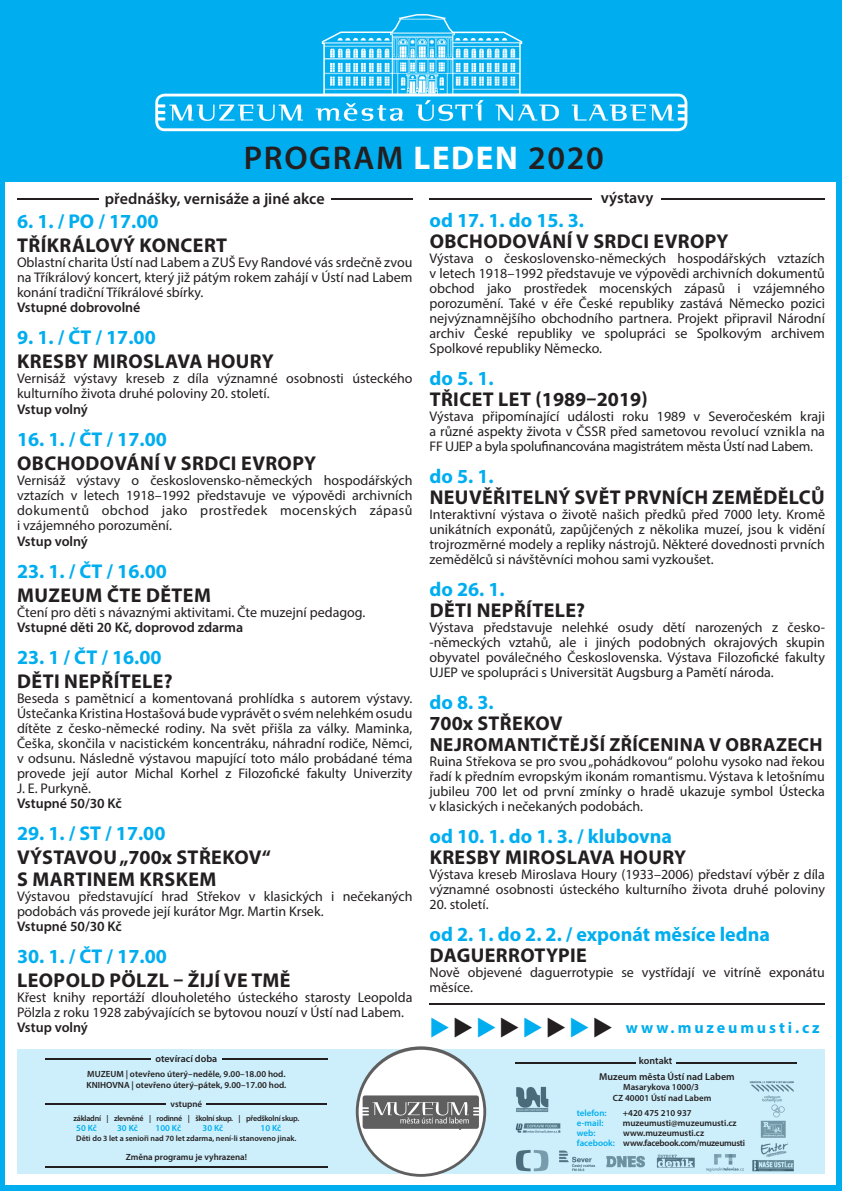
<style>
.page{position:relative;width:842px;height:1191px;background:#00aeef}
.page>*{position:absolute;margin:0;border:0;box-sizing:border-box;transform-origin:0 0}
.t1{font:600 33px "Myriad Pro";letter-spacing:.05em;color:#231f20}
.t2{font:24px "Wingdings 3";color:#00aeef}
.t3{font:700 20px "Myriad Pro";letter-spacing:.02em;color:#231f20}
.t4{font:700 20px "Myriad Pro";color:#00aeef}
.t5{font:700 19px "Myriad Pro";letter-spacing:.02em;color:#231f20}
.t6{font:600 16px "Myriad Pro";color:#231f20}
.t7{font:700 16px "Myriad Pro";letter-spacing:.18em;color:#00aeef}
.t8{font:14px/15px "Myriad Pro";color:#231f20;text-align:justify}
.t9{font:600 14px "Myriad Pro";color:#231f20}
.t10{font:600 10px "Myriad Pro";color:#231f20}
.t11{font:600 9px "Myriad Pro";color:#231f20}
.t12{font:600 9px "Myriad Pro";color:#00aeef}
.t13{font:600 9px "Myriad Pro";letter-spacing:-.03em;color:#231f20}
.t14{font:600 8px "Myriad Pro";color:#231f20}
.t15{font:600 8px "Myriad Pro";letter-spacing:-.025em;color:#231f20}
.s1{font-weight:700;color:#fff}
.s2{color:#231f20}
.s3{color:#00aeef}
</style>
<div class="page">
<div style="left:6px;top:182px;width:830px;height:1002px;background:#fff"></div>
<img style="left:155px;top:14px;width:533px;height:118px">
<div style="left:17px;top:1049px;width:808px;height:125px;background:#cdeffb"></div>
<svg style="left:356px;top:1046px;width:130px;height:130px"></svg>
<div style="left:359px;top:1049px;width:124px;height:125px;background:#fff;border-radius:50%"></div>
<hr style="left:17px;top:198px;width:82px;height:1px;background:#231f20">
<hr style="left:331px;top:198px;width:82px;height:1px;background:#231f20">
<hr style="left:429px;top:198px;width:163px;height:2px;background:#231f20">
<hr style="left:661px;top:198px;width:164px;height:2px;background:#231f20">
<hr style="left:45px;top:1058px;width:106px;height:1px;background:#231f20">
<hr style="left:222px;top:1058px;width:105px;height:1px;background:#231f20">
<hr style="left:45px;top:1103px;width:121px;height:1px;background:#231f20">
<hr style="left:207px;top:1103px;width:120px;height:1px;background:#231f20">
<hr style="left:514px;top:1062px;width:121px;height:1px;background:#231f20">
<hr style="left:676px;top:1062px;width:121px;height:1px;background:#231f20">
<hr style="left:45px;top:1166px;width:282px;height:1px;background:#231f20">
<hr style="left:429px;top:1003px;width:396px;height:1px;background:#231f20">
<img style="left:363px;top:1095px;width:116px;height:34px">
<p class="t1" style="left:244px;top:137px;width:361px">PROGRAM <span class="s1">LEDEN</span> 2020</p>
<p class="t6" style="left:105px;top:188px;width:221px">přednášky, vernisáže a jiné akce</p>
<p class="t4" style="left:17px;top:208px;width:143px">6. 1. / PO / 17.00</p>
<p class="t3" style="left:17px;top:232px;width:211px">TŘÍKRÁLOVÝ KONCERT</p>
<p class="t8" style="left:17px;top:254px;width:397px">Oblastní charita Ústí nad Labem a ZUŠ Evy Randové vás srdečně zvou na Tříkrálový koncert, který již pátým rokem zahájí v Ústí nad Labem konání tradiční Tříkrálové sbírky.</p>
<p class="t9" style="left:17px;top:299px;width:125px">Vstupné dobrovolné</p>
<p class="t4" style="left:17px;top:324px;width:140px">9. 1. / ČT / 17.00</p>
<p class="t3" style="left:17px;top:348px;width:258px">KRESBY MIROSLAVA HOURY</p>
<p class="t8" style="left:17px;top:371px;width:397px">Vernisáž výstavy kreseb z díla významné osobnosti ústeckého kulturního života druhé poloviny 20. století.</p>
<p class="t9" style="left:17px;top:400px;width:72px">Vstup volný</p>
<p class="t4" style="left:17px;top:426px;width:151px">16. 1. / ČT / 17.00</p>
<p class="t3" style="left:17px;top:450px;width:300px">OBCHODOVÁNÍ V SRDCI EVROPY</p>
<p class="t8" style="left:17px;top:472px;width:397px">Vernisáž výstavy o československo-německých hospodářských vztazích v letech 1918–1992 představuje ve výpovědi archivních dokumentů obchod jako prostředek mocenských zápasů i vzájemného porozumění.</p>
<p class="t9" style="left:17px;top:532px;width:72px">Vstup volný</p>
<p class="t4" style="left:17px;top:558px;width:151px">23. 1. / ČT / 16.00</p>
<p class="t3" style="left:17px;top:582px;width:195px">MUZEUM ČTE DĚTEM</p>
<p class="t8" style="left:17px;top:604px;width:350px">Čtení pro děti s návaznými aktivitami. Čte muzejní pedagog.</p>
<p class="t9" style="left:17px;top:618px;width:228px">Vstupné děti 20 Kč, doprovod zdarma</p>
<p class="t4" style="left:17px;top:644px;width:146px">23. 1 / ČT / 16.00</p>
<p class="t3" style="left:17px;top:668px;width:157px">DĚTI NEPŘÍTELE?</p>
<p class="t8" style="left:17px;top:690px;width:397px">Beseda s pamětnicí a komentovaná prohlídka s autorem výstavy.</p>
<p class="t8" style="left:17px;top:705px;width:397px">Ústečanka Kristina Hostašová bude vyprávět o svém nelehkém osudu dítěte z česko-německé rodiny. Na svět přišla za války. Maminka, Češka, skončila v nacistickém koncentráku, náhradní rodiče, Němci, v odsunu. Následně výstavou mapující toto málo probádané téma provede její autor Michal Korhel z Filozofické fakulty Univerzity J. E. Purkyně.</p>
<p class="t9" style="left:17px;top:794px;width:106px">Vstupné 50/30 Kč</p>
<p class="t4" style="left:17px;top:820px;width:150px">29. 1. / ST / 17.00</p>
<p class="t3" style="left:17px;top:844px;width:255px">VÝSTAVOU „700x STŘEKOV“</p>
<p class="t3" style="left:17px;top:866px;width:201px">S MARTINEM KRSKEM</p>
<p class="t8" style="left:17px;top:888px;width:397px">Výstavou představující hrad Střekov v klasických i nečekaných podobách vás provede její kurátor Mgr. Martin Krsek.</p>
<p class="t9" style="left:17px;top:917px;width:106px">Vstupné 50/30 Kč</p>
<p class="t4" style="left:17px;top:943px;width:151px">30. 1. / ČT / 17.00</p>
<p class="t3" style="left:17px;top:967px;width:275px">LEOPOLD PÖLZL – ŽIJÍ VE TMĚ</p>
<p class="t8" style="left:17px;top:989px;width:397px">Křest knihy reportáží dlouholetého ústeckého starosty Leopolda<br>Pölzla z roku 1928 zabývajících se bytovou nouzí v Ústí nad Labem.</p>
<p class="t9" style="left:17px;top:1018px;width:72px">Vstup volný</p>
<p class="t6" style="left:601px;top:187px;width:54px">výstavy</p>
<p class="t4" style="left:429px;top:207px;width:156px">od 17. 1. do 15. 3.</p>
<p class="t3" style="left:430px;top:228px;width:300px">OBCHODOVÁNÍ V SRDCI EVROPY</p>
<p class="t8" style="left:429px;top:251px;width:397px">Výstava o československo-německých hospodářských vztazích v letech 1918–1992 představuje ve výpovědi archivních dokumentů obchod jako prostředek mocenských zápasů i vzájemného porozumění. Také v éře České republiky zastává Německo pozici nejvýznamnějšího obchodního partnera. Projekt připravil Národní archiv České republiky ve spolupráci se Spolkovým archivem Spolkové republiky Německo.</p>
<p class="t4" style="left:429px;top:365px;width:66px">do 5. 1.</p>
<p class="t3" style="left:430px;top:386px;width:219px">TŘICET LET (1989–2019)</p>
<p class="t8" style="left:429px;top:409px;width:397px">Výstava připomínající události roku 1989 v Severočeském kraji a různé aspekty života v ČSSR před sametovou revolucí vznikla na FF UJEP a byla spolufinancována magistrátem města Ústí nad Labem.</p>
<p class="t4" style="left:429px;top:463px;width:66px">do 5. 1.</p>
<p class="t3" style="left:430px;top:484px;width:397px">NEUVĚŘITELNÝ SVĚT PRVNÍCH ZEMĚDĚLCŮ</p>
<p class="t8" style="left:429px;top:507px;width:397px">Interaktivní výstava o životě našich předků před 7000 lety. Kromě unikátních exponátů, zapůjčených z několika muzeí, jsou k vidění trojrozměrné modely a repliky nástrojů. Některé dovednosti prvních zemědělců si návštěvníci mohou sami vyzkoušet.</p>
<p class="t4" style="left:429px;top:576px;width:77px">do 26. 1.</p>
<p class="t3" style="left:430px;top:597px;width:157px">DĚTI NEPŘÍTELE?</p>
<p class="t8" style="left:429px;top:620px;width:397px">Výstava představuje nelehké osudy dětí narozených z česko-</p>
<p class="t8" style="left:429px;top:635px;width:397px">-německých vztahů, ale i jiných podobných okrajových skupin obyvatel poválečného Československa. Výstava Filozofické fakulty UJEP ve spolupráci s Universität Augsburg a Pamětí národa.</p>
<p class="t4" style="left:429px;top:689px;width:66px">do 8. 3.</p>
<p class="t3" style="left:429px;top:710px;width:135px">700x STŘEKOV</p>
<p class="t5" style="left:430px;top:732px;width:394px">NEJROMANTIČTĚJŠÍ ZŘÍCENINA V OBRAZECH</p>
<p class="t8" style="left:429px;top:754px;width:397px">Ruina Střekova se pro svou „pohádkovou“ polohu vysoko nad řekou řadí k předním evropským ikonám romantismu. Výstava k letošnímu jubileu 700 let od první zmínky o hradě ukazuje symbol Ústecka v klasických i nečekaných podobách.</p>
<p class="t4" style="left:429px;top:823px;width:244px">od 10. 1. do 1. 3. / klubovna</p>
<p class="t3" style="left:430px;top:844px;width:258px">KRESBY MIROSLAVA HOURY</p>
<p class="t8" style="left:429px;top:867px;width:397px">Výstava kreseb Miroslava Houry (1933–2006) představí výběr z díla významné osobnosti ústeckého kulturního života druhé poloviny</p>
<p class="t8" style="left:429px;top:897px;width:61px">20. století.</p>
<p class="t4" style="left:429px;top:921px;width:342px">od 2. 1. do 2. 2. / exponát měsíce ledna</p>
<p class="t3" style="left:430px;top:942px;width:159px">DAGUERROTYPIE</p>
<p class="t8" style="left:429px;top:965px;width:397px">Nově objevené daguerrotypie se vystřídají ve vitríně exponátu měsíce.</p>
<p class="t2" style="left:429px;top:1014px;width:185px">◆<span class="s2">◆</span>◆<span class="s2">◆</span>◆<span class="s2">◆</span>◆<span class="s2">◆</span></p>
<p class="t7" style="left:626px;top:1017px;width:195px">www.muzeumusti.cz</p>
<p class="t10" style="left:155px;top:1051px;width:63px">otevírací doba</p>
<p class="t11" style="left:87px;top:1067px;width:200px">MUZEUM | otevřeno úterý–neděle, 9.00–18.00 hod.</p>
<p class="t11" style="left:86px;top:1078px;width:201px">KNIHOVNA | otevřeno úterý–pátek, 9.00–17.00 hod.</p>
<p class="t11" style="left:171px;top:1097px;width:33px">vstupné</p>
<p class="t15" style="left:74px;top:1112px;width:227px">základní | zlevněné | rodinné | školní skup. | předškolní skup.</p>
<p class="t12" style="left:76px;top:1121px;width:22px">50 Kč</p>
<p class="t12" style="left:117px;top:1121px;width:22px">30 Kč</p>
<p class="t12" style="left:156px;top:1121px;width:27px">100 Kč</p>
<p class="t12" style="left:203px;top:1121px;width:22px">30 Kč</p>
<p class="t12" style="left:260px;top:1121px;width:22px">10 Kč</p>
<p class="t14" style="left:76px;top:1132px;width:222px">Děti do 3 let a senioři nad 70 let zdarma, není-li stanoveno jinak.</p>
<p class="t11" style="left:126px;top:1150px;width:123px">Změna programu je vyhrazena!</p>
<p class="t10" style="left:639px;top:1054px;width:35px">kontakt</p>
<p class="t10" style="left:599px;top:1070px;width:137px">Muzeum města Ústí nad Labem</p>
<p class="t11" style="left:623px;top:1081px;width:77px">Masarykova 1000/3</p>
<p class="t11" style="left:613px;top:1092px;width:100px">CZ 40001 Ústí nad Labem</p>
<p class="t12" style="left:577px;top:1107px;width:31px">telefon:</p>
<p class="t11" style="left:623px;top:1107px;width:70px">+420 475 210 937</p>
<p class="t12" style="left:577px;top:1117px;width:28px">e-mail:</p>
<p class="t11" style="left:623px;top:1117px;width:115px">muzeumusti@muzeumusti.cz</p>
<p class="t12" style="left:577px;top:1127px;width:20px">web:</p>
<p class="t11" style="left:623px;top:1127px;width:82px">www.muzeumusti.cz</p>
<p class="t13" style="left:577px;top:1137px;width:170px"><span class="s3">facebook:</span> www.facebook.com/muzeumusti</p>
</div>
